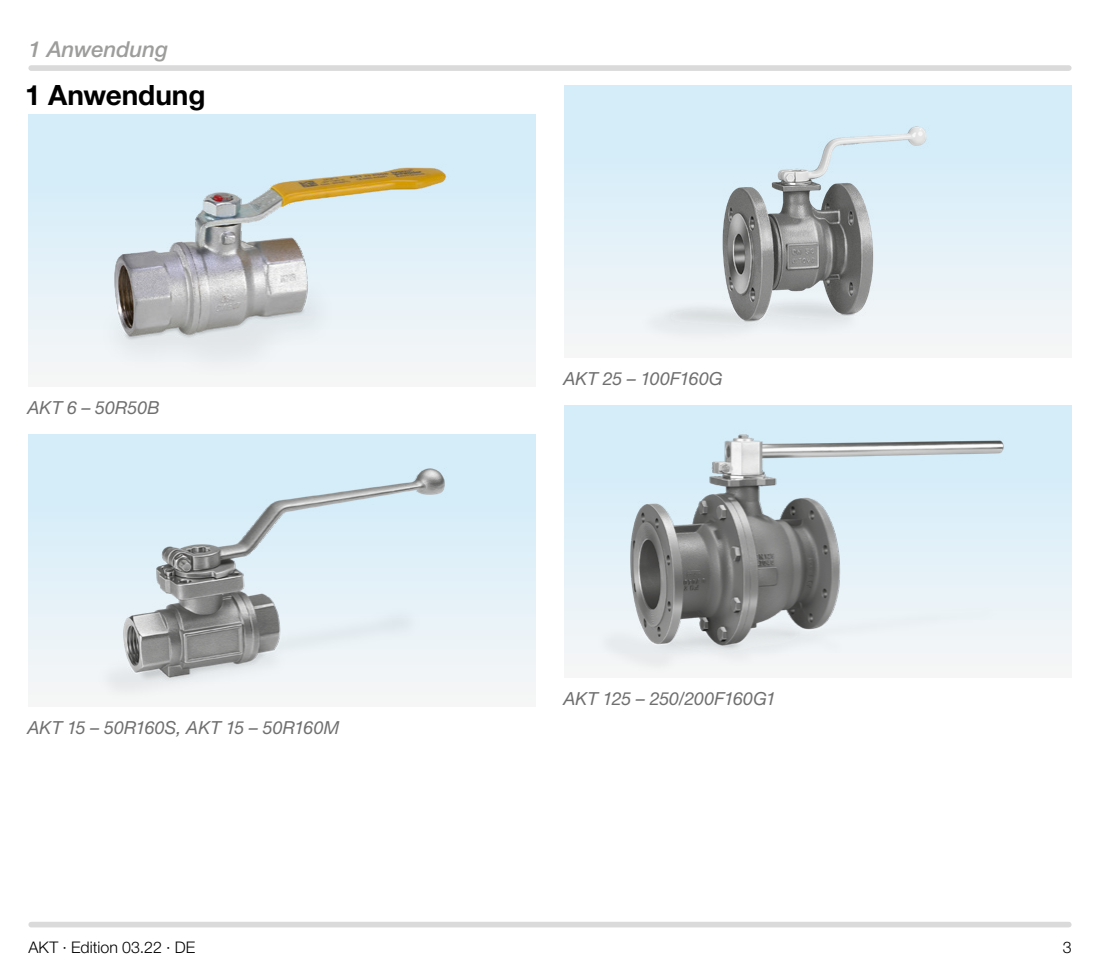
<style>
.page{position:relative;width:1100px;height:970px;background:#fff}
.page>*{position:absolute;margin:0;border:0;box-sizing:border-box;transform-origin:0 0}
.t1{font:700 28px "Helvetica Neue LT Pro";letter-spacing:-.005em;color:#000}
.t2{font:italic 500 22px "Helvetica Neue LT Pro";color:#9d9d9c}
.t3{font:italic 18px "Helvetica Neue LT Pro";color:#706f6f}
.t4{font:300 16px "Helvetica Neue LT Pro";letter-spacing:.005em;color:#000}
</style>
<div class="page">
<div style="left:31px;top:921px;width:1038px;height:6px;background:#dadada"></div>
<div style="left:31px;top:65px;width:1038px;height:6px;background:#dadada"></div>
<div style="left:28px;top:114px;width:508px;height:272px;background:linear-gradient(to bottom,#ceebfa,#f5f6f7)"></div>
<img style="left:94px;top:114px;width:376px;height:272px">
<div style="left:28px;top:434px;width:508px;height:272px;background:linear-gradient(to bottom,#ceebfa,#f5f6f7)"></div>
<img style="left:88px;top:434px;width:388px;height:272px">
<div style="left:564px;top:85px;width:507px;height:272px;background:linear-gradient(to bottom,#ceebfa,#f5f6f7)"></div>
<img style="left:634px;top:85px;width:367px;height:272px">
<div style="left:564px;top:405px;width:507px;height:272px;background:linear-gradient(to bottom,#ceebfa,#f5f6f7)"></div>
<img style="left:589px;top:405px;width:457px;height:272px">
<p class="t2" style="left:28px;top:36px;width:141px">1 Anwendung</p>
<h1 class="t1" style="left:25px;top:78px;width:182px">1 Anwendung</h1>
<p class="t3" style="left:28px;top:396px;width:134px">AKT 6 – 50R50B</p>
<p class="t3" style="left:28px;top:716px;width:313px">AKT 15 – 50R160S, AKT 15 – 50R160M</p>
<p class="t3" style="left:563px;top:367px;width:161px">AKT 25 – 100F160G</p>
<p class="t3" style="left:563px;top:687px;width:214px">AKT 125 – 250/200F160G1</p>
<p class="t4" style="left:28px;top:937px;width:168px">AKT · Edition 03.22 · DE</p>
<p class="t4" style="left:1063px;top:937px;width:10px">3</p>
</div>
